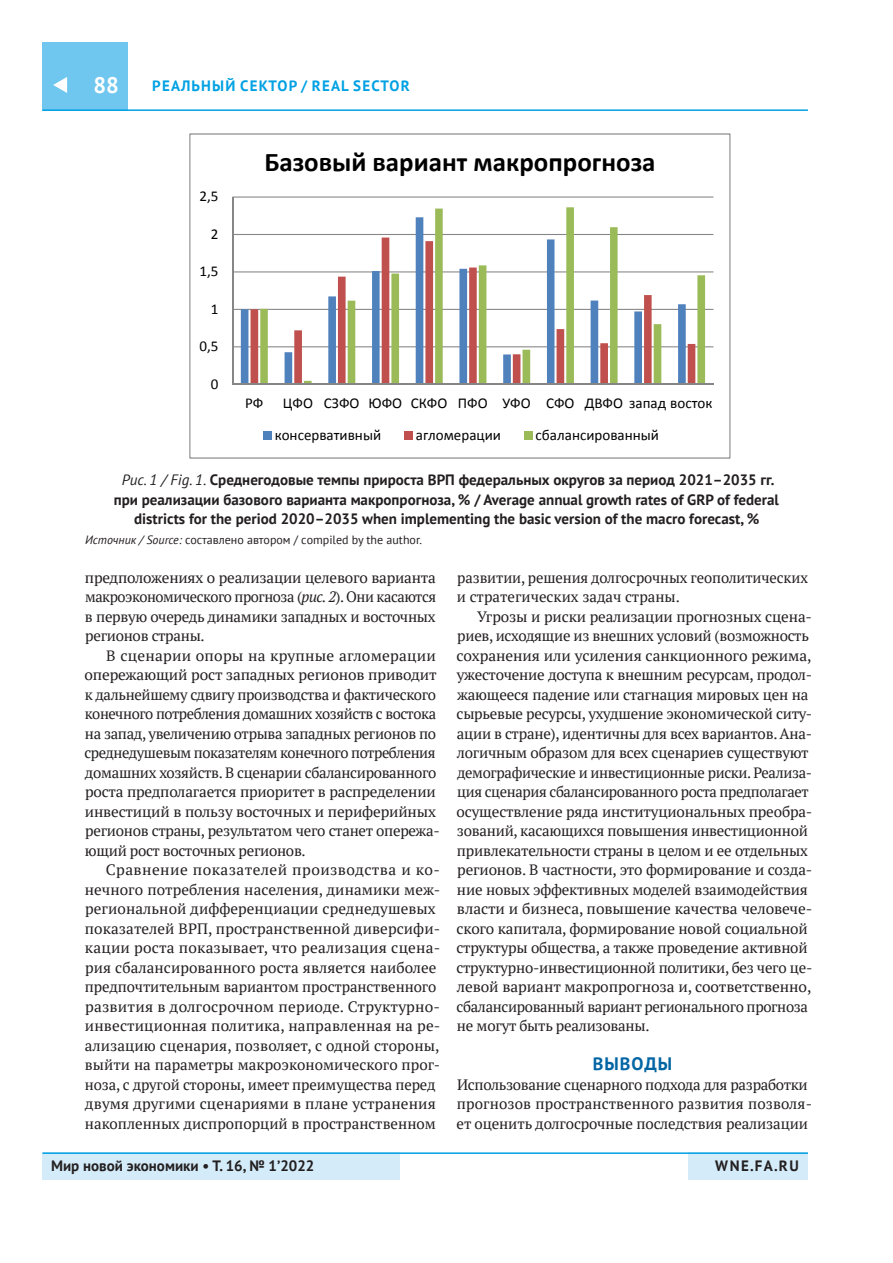
<style>
.page{position:relative;width:893px;height:1263px;background:#fff}
.page>*{position:absolute;margin:0;border:0;box-sizing:border-box;transform-origin:0 0}
.t1{font:700 27px "Calibri";color:#000}
.t2{font:700 22.5px "PT Sans";color:#fff}
.t3{font:700 18px "PT Sans";letter-spacing:.06em;color:#0065a4}
.t4{font:15px/19.5px "PT Serif";letter-spacing:-.015em;color:#231f20}
.t5{font:15px/19.5px "PT Serif";letter-spacing:.005em;color:#231f20}
.t6{font:700 15px/19.5px "PT Sans";color:#231f20;text-align:center}
.t7{font:15px "Calibri";color:#000}
.t8{font:700 15px "PT Sans";letter-spacing:.04em;color:#00a1e3}
.t9{font:12px "PT Sans";color:#231f20}
.s1{font-weight:400;font-style:italic}
.s2{font-weight:400}
.s3{font-style:italic}
</style>
<div class="page">
<div style="left:43px;top:43px;width:85px;height:68px;background:#6fc6ef"></div>
<hr style="left:43px;top:109px;width:765px;height:2px;background:#00a1e3">
<div style="left:43px;top:1152px;width:357px;height:28px;background:#d4ecf9"></div>
<div style="left:689px;top:1152px;width:119px;height:28px;background:#d4ecf9"></div>
<hr style="left:43px;top:1152px;width:765px;height:2px;background:#00a1e3">
<svg style="left:53px;top:77px;width:14px;height:16px"></svg>
<svg style="left:189px;top:134px;width:541px;height:325px"></svg>
<h2 class="t2" style="left:94px;top:70px;width:27px">88</h2>
<p class="t8" style="left:152px;top:76px;width:12px">РЕАЛЬНЫЙ</p>
<p class="t8" style="left:240px;top:76px;width:11px">СЕК</p>
<p class="t8" style="left:268px;top:76px;width:54px">ТОР / REA</p>
<p class="t8" style="left:341px;top:76px;width:69px">L SECTOR</p>
<p class="t7" style="left:200px;top:187px;width:20px">2,5</p>
<p class="t7" style="left:211px;top:224px;width:9px">2</p>
<p class="t7" style="left:200px;top:262px;width:20px">1,5</p>
<p class="t7" style="left:211px;top:299px;width:9px">1</p>
<p class="t7" style="left:200px;top:337px;width:20px">0,5</p>
<p class="t7" style="left:211px;top:374px;width:9px">0</p>
<h1 class="t1" style="left:264px;top:145px;width:393px">Базовый вариант макропрогноза</h1>
<p class="t7" style="left:245px;top:394px;width:20px">РФ</p>
<p class="t7" style="left:283px;top:394px;width:431px">ЦФО СЗФО ЮФО СКФО ПФО УФО СФО ДВФО запад восток</p>
<p class="t7" style="left:275px;top:425px;width:108px">консервативный</p>
<p class="t7" style="left:416px;top:425px;width:87px">агломерации</p>
<p class="t7" style="left:536px;top:425px;width:125px">сбалансированный</p>
<p class="t6" style="left:114px;top:470px;width:667px"><span class="s1">Рис. 1 / Fig. 1</span><span class="s2">.</span> Среднегодовые темпы прироста ВРП федеральных округов за период 2021–2035 гг. при реализации базового варианта макропрогноза, % / Average annual growth rates of GRP of federal districts for the period 2020–2035 when implementing the basic version of the macro forecast, %</p>
<p class="t9" style="left:85px;top:532px;width:338px"><span class="s3">Источник / Source:</span> составлено автором / сompiled by the author.</p>
<p class="t4" style="left:85px;top:567px;width:353px;text-align:justify">предположениях о реализации целевого варианта макроэкономического прогноза (<span class="s3">рис. 2</span>). Они касаются в первую очередь динамики западных и восточных регионов страны.</p>
<p class="t4" style="left:85px;top:645px;width:357px;text-indent:22px">В сценарии опоры на крупные агломерации опережающий рост западных регионов приводит к дальнейшему сдвигу производства и фактического конечного потребления домашних хозяйств с востока на запад, увеличению отрыва западных регионов по среднедушевым показателям конечного потребления домашних хозяйств. В сценарии сбалансированного роста предполагается приоритет в распределении инвестиций в пользу восточных и периферийных регионов страны, результатом чего станет опережа&shy;ющий рост восточных регионов.</p>
<p class="t5" style="left:85px;top:860px;width:357px;text-indent:21px">Сравнение показателей производства и ко&shy;нечного потребления населения, динамики меж&shy;региональной дифференциации среднедушевых показателей ВРП, пространственной диверсифи&shy;кации роста показывает, что реализация сцена&shy;рия сбалансированного роста является наиболее предпочтительным вариантом пространственного развития в долгосрочном периоде. Структурно&shy;инвестиционная политика, направленная на ре&shy;ализацию сценария, позволяет, с одной стороны, выйти на параметры макроэкономического прог&shy;ноза, с другой стороны, имеет преимущества перед двумя другими сценариями в плане устранения накопленных диспропорций в пространственном</p>
<p class="t4" style="left:457px;top:567px;width:352px">развитии, решения долгосрочных геополитических и стратегических задач страны.</p>
<p class="t4" style="left:457px;top:606px;width:357px;text-indent:20px">Угрозы и риски реализации прогнозных сцена&shy;риев, исходящие из внешних условий (возможность сохранения или усиления санкционного режима, ужесточение доступа к внешним ресурсам, продол&shy;жающееся падение или стагнация мировых цен на сырьевые ресурсы, ухудшение экономической ситу&shy;ации в стране), идентичны для всех вариантов. Ана&shy;логичным образом для всех сценариев существуют демографические и инвестиционные риски. Реализа&shy;ция сценария сбалансированного роста предполагает осуществление ряда институциональных преобра&shy;зований, касающихся повышения инвестиционной привлекательности страны в целом и ее отдельных регионов. В частности, это формирование и созда&shy;ние новых эффективных моделей взаимодействия власти и бизнеса, повышение качества человече&shy;ского капитала, формирование новой социальной структуры общества, а также проведение активной структурно-инвестиционной политики, без чего це&shy;левой вариант макропрогноза и, соответственно, сбалансированный вариант регионального прогноза не могут быть реализованы.</p>
<p class="t3" style="left:593px;top:1052px;width:81px">Выводы</p>
<p class="t4" style="left:457px;top:1074px;width:357px">Использование сценарного подхода для разработки прогнозов пространственного развития позволя&shy;ет оценить долгосрочные последствия реализации</p>
<p class="t6" style="left:51px;top:1156px;width:265px">Мир новой экономики • Т. 16, № 1’2022</p>
<p class="t6" style="left:715px;top:1156px;width:85px">wne.fa.ru</p>
</div>
